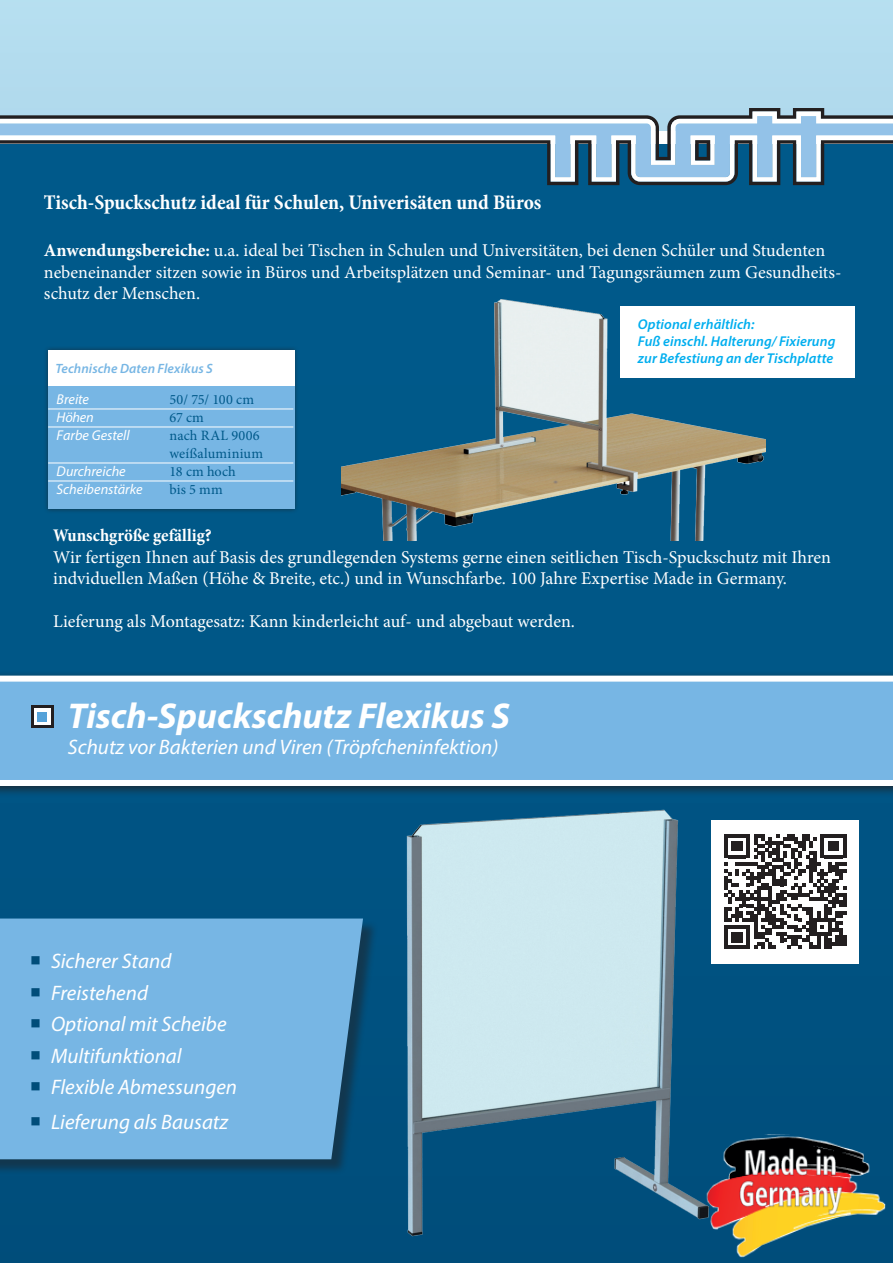
<style>
.page{position:relative;width:893px;height:1263px;background:#fff}
.page>*{position:absolute;margin:0;border:0;box-sizing:border-box;transform-origin:0 0}
.t1{font:italic 700 36px "Myriad Pro";color:#fff}
.t2{font:italic 21px/31.5px "Myriad Pro";color:#fff}
.t3{font:700 condensed 21px "Minion Pro";color:#fff}
.t4{font:18px/21.6px "Minion Pro";color:#fff}
.t5{font:700 condensed 18px "Minion Pro";color:#fff}
.t6{font:italic 600 14.25px/17.2px "Myriad Pro";letter-spacing:.005em;color:#00aeef}
.t7{font:14.25px/18px "Minion Pro";letter-spacing:.01em;color:#00598a}
.t8{font:italic 14.25px "Myriad Pro";color:#fff}
.t9{font:italic 600 13.5px "Myriad Pro";letter-spacing:.01em;color:#77b6e4}
.s1{font-weight:700}
</style>
<div class="page">
<div style="left:0;top:144px;width:893px;height:1119px;background:linear-gradient(to right,#005686,#005888)"></div>
<div style="left:0;top:670px;width:893px;height:127px;background:#231f20;opacity:.75"></div>
<svg style="left:0;top:676px;width:893px;height:110px;background:#85bde6"></svg>
<div style="left:31px;top:705px;width:22px;height:23px;background:#231f20"></div>
<div style="left:34px;top:708px;width:16px;height:17px;background:#fff"></div>
<div style="left:37px;top:712px;width:10px;height:10px;background:#55a2d9"></div>
<div style="left:0;top:920px;width:378px;height:255px;background:#231f20;opacity:.5"></div>
<div style="left:0;top:918px;width:329px;height:241px;background:#77b6e4"></div>
<img style="left:329px;top:792px;width:436px;height:462px">
<svg style="left:0;top:108px;width:893px;height:3px;background:#a6cbde"></svg>
<svg style="left:0;top:182px;width:893px;height:3px;background:#084a6f"></svg>
<svg style="left:0;top:111px;width:893px;height:71px;background:#6192b0"></svg>
<div style="left:43px;top:346px;width:256px;height:167px;background:#231f20;opacity:.6"></div>
<div style="left:48px;top:350px;width:247px;height:159px;background:#77b6e4"></div>
<div style="left:48px;top:350px;width:247px;height:36px;background:#fff"></div>
<hr style="left:48px;top:409px;width:245px;height:1px;background:#fff">
<hr style="left:48px;top:427px;width:245px;height:1px;background:#fff">
<hr style="left:48px;top:463px;width:245px;height:1px;background:#fff">
<hr style="left:48px;top:481px;width:245px;height:1px;background:#fff">
<img style="left:703px;top:1134px;width:183px;height:126px">
<img style="left:342px;top:289px;width:423px;height:251px">
<div style="left:711px;top:820px;width:148px;height:143px;background:#fff"></div>
<svg style="left:724px;top:834px;width:123px;height:115px"></svg>
<div style="left:620px;top:306px;width:234px;height:72px;background:#fff"></div>
<svg style="left:32px;top:956px;width:8px;height:9px"></svg>
<svg style="left:32px;top:988px;width:8px;height:8px"></svg>
<svg style="left:32px;top:1019px;width:8px;height:9px"></svg>
<svg style="left:32px;top:1051px;width:8px;height:8px"></svg>
<svg style="left:32px;top:1082px;width:8px;height:9px"></svg>
<svg style="left:32px;top:1117px;width:8px;height:8px"></svg>
<p class="t3" style="left:44px;top:188px;width:499px">Tisch-Spuckschutz ideal für Schulen, Univerisäten und Büros</p>
<p class="t4" style="left:44px;top:240px;width:799px"><span class="s1">Anwendungsbereiche:</span> u.a. ideal bei Tischen in Schulen und Universitäten, bei denen Schüler und Studenten nebeneinander sitzen sowie in Büros und Arbeitsplätzen und Seminar- und Tagungsräumen zum Gesundheits&shy;schutz der Menschen.</p>
<p class="t9" style="left:55px;top:360px;width:159px">Technische Daten Flexikus S</p>
<p class="t6" style="left:638px;top:315px;width:199px">Optional erhältlich:<br>Fuß einschl. Halterung/ Fixierung zur Befestiung an der Tischplatte</p>
<p class="t8" style="left:57px;top:391px;width:34px">Breite</p>
<p class="t7" style="left:170px;top:391px;width:86px">50/ 75/ 100 cm</p>
<p class="t8" style="left:57px;top:409px;width:39px">Höhen</p>
<p class="t7" style="left:170px;top:409px;width:36px">67 cm</p>
<p class="t8" style="left:57px;top:427px;width:75px">Farbe Gestell</p>
<p class="t7" style="left:170px;top:427px;width:95px">nach RAL 9006 weíßaluminium</p>
<p class="t8" style="left:57px;top:463px;width:71px">Durchreiche</p>
<p class="t7" style="left:170px;top:463px;width:68px">18 cm hoch</p>
<p class="t8" style="left:57px;top:481px;width:87px">Scheibenstärke</p>
<p class="t7" style="left:170px;top:481px;width:55px">bis 5 mm</p>
<p class="t5" style="left:53px;top:523px;width:160px">Wunschgröße gefällig?</p>
<p class="t4" style="left:53px;top:546px;width:779px">Wir fertigen Ihnen auf Basis des grundlegenden Systems gerne einen seitlichen Tisch-Spuckschutz mit Ihren indviduellen Maßen (Höhe &amp; Breite, etc.) und in Wunschfarbe. 100 Jahre Expertise Made in Germany.</p>
<p class="t4" style="left:53px;top:611px;width:523px">Lieferung als Montagesatz: Kann kinderleicht auf- und abgebaut werden.</p>
<h1 class="t1" style="left:68px;top:693px;width:443px">Tisch-Spuckschutz Flexikus S</h1>
<p class="t2" style="left:68px;top:730px;width:432px">Schutz vor Bakterien und Viren (Tröpfcheninfektion)</p>
<p class="t2" style="left:51px;top:945px;width:188px">Sicherer Stand<br>Freistehend<br>Optional mit Scheibe<br>Multifunktional<br>Flexible Abmessungen</p>
<p class="t2" style="left:51px;top:1106px;width:179px">Lieferung als Bausatz</p>
</div>
